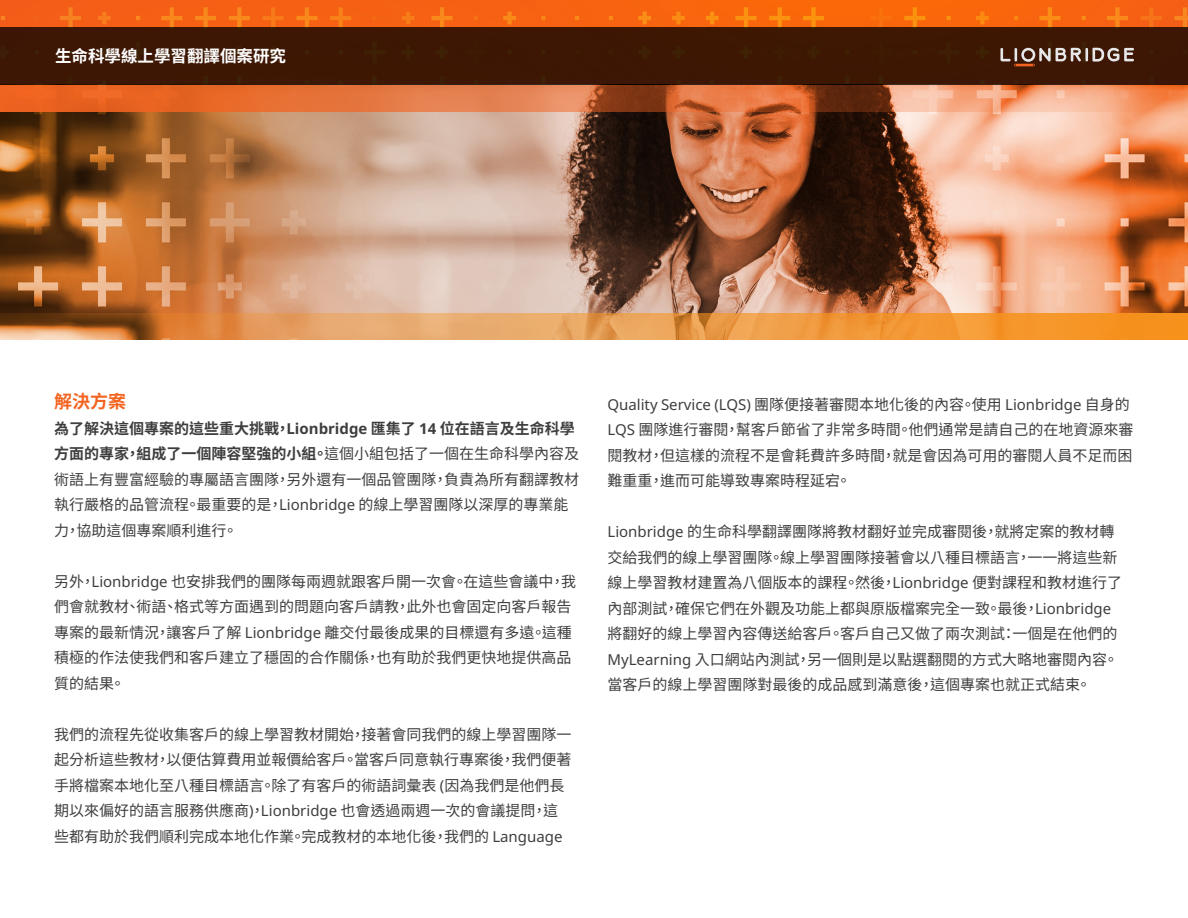
<style>
.page{position:relative;width:1188px;height:918px;background:#fff}
.page>*{position:absolute;margin:0;border:0;box-sizing:border-box;transform-origin:0 0}
.t1{font:700 18px "Noto Sans CJ Ktc";color:#f36421}
.t2{font:700 16.5px "Noto Sans CJ Ktc";color:#fff}
.t3{font:15px/25.5px "Noto Sans CJ Ktc";color:#3e3e3f}
.s1{font-weight:700}
.s2{font-family:"Noto Sans";font-weight:700}
.s3{font-family:"Noto Sans"}
</style>
<div class="page">
<img style="left:0;top:112px;width:1188px;height:201px">
<img style="left:0;top:0;width:1188px;height:27px">
<div style="left:0;top:27px;width:1188px;height:58px;background:#3e1704"></div>
<svg style="left:1000px;top:48px;width:134px;height:18px"></svg>
<svg style="left:0;top:85px;width:1188px;height:27px;background:#da7645"></svg>
<svg style="left:0;top:313px;width:1188px;height:27px;background:#e29548"></svg>
<p class="t2" style="left:55px;top:46px;width:232px">生命科學線上學習翻譯個案研究</p>
<p class="t1" style="left:54px;top:391px;width:73px">解決方案</p>
<p class="t3" style="left:54px;top:416px;width:526px"><span class="s1">為了解決這個專案的這些重大挑戰，</span><span class="s2">Lionbridge</span> <span class="s1">匯集了</span> <span class="s2">14</span> <span class="s1">位在語言及生命科學方面的專家，組成了一個陣容堅強的小組。</span>這個小組包括了一個在生命科學內容及術語上有豐富經驗的專屬語言團隊，另外還有一個品管團隊，負責為所有翻譯教材執行嚴格的品管流程。最重要的是，<span class="s3">Lionbridge</span> 的線上學習團隊以深厚的專業能力，協助這個專案順利進行。</p>
<p class="t3" style="left:54px;top:569px;width:524px">另外，<span class="s3">Lionbridge</span> 也安排我們的團隊每兩週就跟客戶開一次會。在這些會議中，我們會就教材、術語、格式等方面遇到的問題向客戶請教，此外也會固定向客戶報告專案的最新情況，讓客戶了解 <span class="s3">Lionbridge</span> 離交付最後成果的目標還有多遠。這種積極的作法使我們和客戶建立了穩固的合作關係，也有助於我們更快地提供高品質的結果。</p>
<p class="t3" style="left:54px;top:722px;width:519px">我們的流程先從收集客戶的線上學習教材開始，接著會同我們的線上學習團隊一起分析這些教材，以便估算費用並報價給客戶。當客戶同意執行專案後，我們便著手將檔案本地化至八種目標語言。除了有客戶的術語詞彙表 <span class="s3">(</span>因為我們是他們長期以來偏好的語言服務供應商<span class="s3">)</span>，<span class="s3">Lionbridge</span> 也會透過兩週一次的會議提問，這些都有助於我們順利完成本地化作業。完成教材的本地化後，我們的 <span class="s3">Language</span></p>
<p class="t3" style="left:608px;top:392px;width:527px"><span class="s3">Quality Service (LQS)</span> 團隊便接著審閱本地化後的內容。使用 <span class="s3">Lionbridge</span> 自身的<span class="s3">LQS</span> 團隊進行審閱，幫客戶節省了非常多時間。他們通常是請自己的在地資源來審閱教材，但這樣的流程不是會耗費許多時間，就是會因為可用的審閱人員不足而困難重重，進而可能導致專案時程延宕。</p>
<p class="t3" style="left:608px;top:519px;width:516px"><span class="s3">Lionbridge</span> 的生命科學翻譯團隊將教材翻好並完成審閱後，就將定案的教材轉交給我們的線上學習團隊。線上學習團隊接著會以八種目標語言，一一將這些新線上學習教材建置為八個版本的課程。然後，<span class="s3">Lionbridge</span> 便對課程和教材進行了內部測試，確保它們在外觀及功能上都與原版檔案完全一致。最後，<span class="s3">Lionbridge</span>將翻好的線上學習內容傳送給客戶。客戶自己又做了兩次測試：一個是在他們的<span class="s3">MyLearning</span> 入口網站內測試，另一個則是以點選翻閱的方式大略地審閱內容。當客戶的線上學習團隊對最後的成品感到滿意後，這個專案也就正式結束。</p>
</div>
